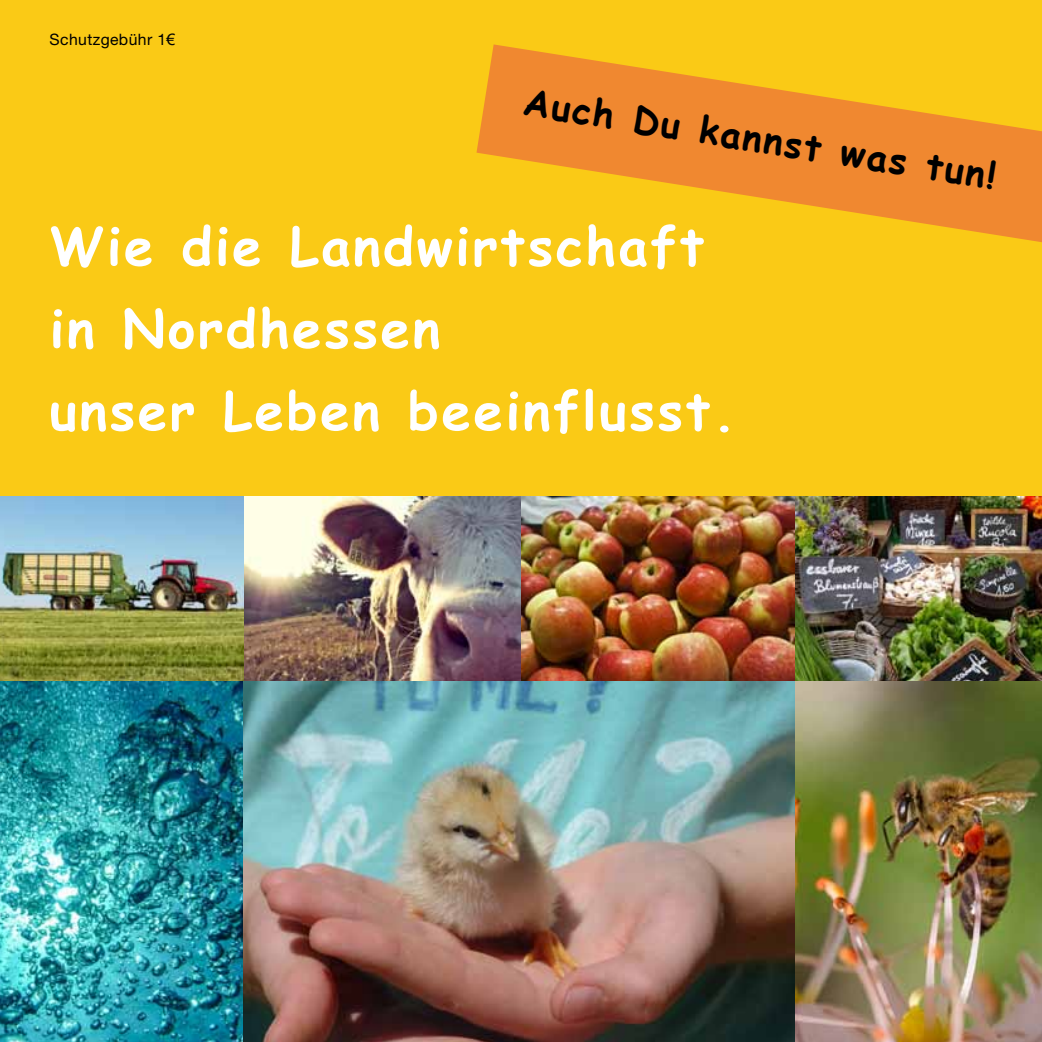
<style>
.page{position:relative;width:1042px;height:1042px;background:#fff}
.page>*{position:absolute;margin:0;border:0;box-sizing:border-box;transform-origin:0 0}
.t1{font:700 52.5px/82.2px "Comic Sans MS";letter-spacing:.05em;color:#fff}
.t2{font:700 36.75px "Comic Sans MS";color:#000}
.t3{font:15.75px "Helvetica Neue";letter-spacing:.025em;color:#000}
.s1{font-family:"Arial"}
</style>
<div class="page">
<div style="left:0;top:0;width:1042px;height:496px;background:#faca16"></div>
<img style="left:0;top:496px;width:1042px;height:185px">
<img style="left:0;top:681px;width:796px;height:361px">
<img style="left:796px;top:681px;width:246px;height:361px">
<svg style="left:476px;top:44px;width:566px;height:198px;fill:#f08830"></svg>
<p class="t3" style="left:50px;top:30px;width:127px">Schutzgebühr 1<span class="s1">€</span></p>
<p class="t2" style="left:528px;top:74px;width:479px;rotate:9deg">Auch Du kannst was tun!</p>
<p class="t1" style="left:50px;top:203px;width:688px">Wie die Landwirtschaft in Nordhessen<br>unser Leben beeinflusst.</p>
</div>
